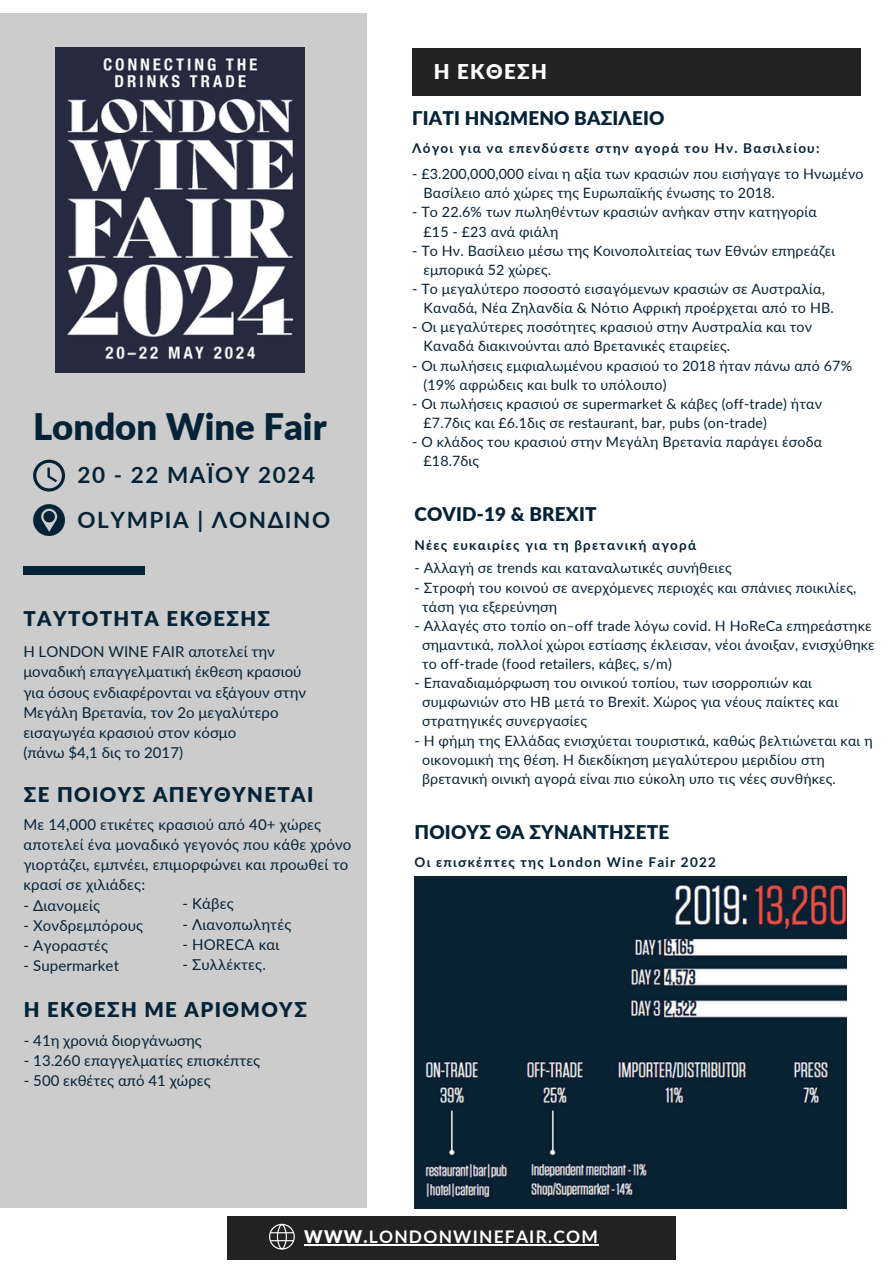
<style>
.page{position:relative;width:894px;height:1264px;background:#fff}
.page>*{position:absolute;margin:0;border:0;box-sizing:border-box;transform-origin:0 0}
.t1{font:900 36.45px "Lato";color:#052337}
.t2{font:700 22.5px "Lato";letter-spacing:.07em;color:#052337}
.t3{font:900 20.4px "Lato";letter-spacing:.07em;color:#fff}
.t4{font:900 20.25px "Lato";letter-spacing:.07em;color:#052337}
.t5{font:900 18.9px "Lato";letter-spacing:.01em;color:#052337}
.t6{font:700 17.4px "Lato";letter-spacing:.07em;color:#fff}
.t7{font:15px/20.2px "Lato";color:#052337}
.t8{font:14.25px "Lato";letter-spacing:.01em;color:#052337}
.t9{font:700 13.5px "Lato";letter-spacing:.09em;color:#052337}
.s1{font-weight:900}
</style>
<div class="page">
<div style="left:0;top:14px;width:366px;height:1193px;background:#ccc"></div>
<div style="left:412px;top:48px;width:448px;height:47px;background:#222"></div>
<div style="left:23px;top:566px;width:122px;height:9px;background:#052337"></div>
<svg style="left:33px;top:504px;width:32px;height:31px"></svg>
<svg style="left:33px;top:459px;width:32px;height:32px"></svg>
<div style="left:227px;top:1216px;width:448px;height:43px;background:#222"></div>
<hr style="left:304px;top:1244px;width:65px;height:1px;background:#fff">
<hr style="left:369px;top:1244px;width:230px;height:1px;background:#fff">
<svg style="left:269px;top:1223px;width:26px;height:26px"></svg>
<img style="left:414px;top:876px;width:432px;height:332px">
<img style="left:56px;top:48px;width:248px;height:325px">
<p class="t1" style="left:33px;top:403px;width:295px">London Wine Fair</p>
<h2 class="t2" style="left:77px;top:460px;width:239px">20 - 22 MΑΪΟΥ 2024</h2>
<p class="t2" style="left:77px;top:506px;width:254px">OLYMPIA | ΛΟΝΔΙΝΟ</p>
<p class="t4" style="left:23px;top:605px;width:248px">ΤΑΥΤΟΤΗΤΑ ΕΚΘΕΣΗΣ</p>
<p class="t7" style="left:23px;top:641px;width:284px">Η LONDON WINE FAIR αποτελεί την μοναδική επαγγελματική έκθεση κρασιού για όσους ενδιαφέρονται να εξάγουν στην Μεγάλη Βρετανία, τον 2ο μεγαλύτερο εισαγωγέα κρασιού στον κόσμο</p>
<p class="t7" style="left:23px;top:742px;width:161px">(πάνω $4,1 δις το 2017)</p>
<p class="t4" style="left:24px;top:781px;width:291px">ΣΕ ΠΟΙΟΥΣ ΑΠΕΥΘΥΝΕΤΑΙ</p>
<h2 class="t7" style="left:23px;top:813px;width:329px">Με 14,000 ετικέτες κρασιού από 40+ χώρες αποτελεί ένα μοναδικό γεγονός που κάθε χρόνο γιορτάζει, εμπνέει, επιμορφώνει και προωθεί το κρασί σε χιλιάδες:</h2>
<p class="t7" style="left:23px;top:894px;width:78px">- Διανομείς</p>
<p class="t7" style="left:23px;top:915px;width:121px">- Χονδρεμπόρους</p>
<p class="t7" style="left:23px;top:935px;width:86px">- Αγοραστές</p>
<p class="t7" style="left:23px;top:955px;width:97px">- Supermarket</p>
<p class="t7" style="left:182px;top:893px;width:53px">- Κάβες</p>
<p class="t7" style="left:182px;top:913px;width:110px">- Λιανοπωλητές</p>
<p class="t7" style="left:182px;top:933px;width:99px">- HORECA και</p>
<p class="t7" style="left:182px;top:954px;width:85px">- Συλλέκτες.</p>
<p class="t4" style="left:24px;top:996px;width:284px">Η ΕΚΘΕΣΗ ΜΕ ΑΡΙΘΜΟΥΣ</p>
<h2 class="t7" style="left:24px;top:1029px;width:179px">- 41η χρονιά διοργάνωσης</h2>
<h2 class="t7" style="left:24px;top:1050px;width:238px">- 13.260 επαγγελματίες επισκέπτες</h2>
<h2 class="t7" style="left:24px;top:1070px;width:188px">- 500 εκθέτες από 41 χώρες</h2>
<p class="t3" style="left:433px;top:59px;width:115px">Η ΕΚΘΕΣΗ</p>
<p class="t5" style="left:412px;top:106px;width:254px">ΓΙΑΤΙ ΗΝΩΜΕΝΟ ΒΑΣΙΛΕΙΟ</p>
<p class="t9" style="left:412px;top:140px;width:409px">Λόγοι για να επενδύσετε στην αγορά του Ην. Βασιλείου:</p>
<p class="t8" style="left:412px;top:165px;width:453px">- £3.200,000,000 είναι η αξία των κρασιών που εισήγαγε το Ηνωμένο</p>
<p class="t8" style="left:423px;top:184px;width:353px">Βασίλειο από χώρες της Ευρωπαϊκής ένωσης το 2018.</p>
<h2 class="t8" style="left:412px;top:203px;width:406px">- To 22.6% των πωληθέντων κρασιών ανήκαν στην κατηγορία</h2>
<h3 class="t8" style="left:423px;top:222px;width:136px">£15 - £23 ανά φιάλη</h3>
<h4 class="t8" style="left:412px;top:242px;width:424px">- Το Ην. Βασίλειο μέσω της Κοινοπολιτείας των Εθνών επηρεάζει</h4>
<p class="t8" style="left:423px;top:261px;width:129px">εμπορικά 52 χώρες.</p>
<p class="t8" style="left:412px;top:280px;width:414px">- Το μεγαλύτερο ποσοστό εισαγόμενων κρασιών σε Αυστραλία,</p>
<p class="t8" style="left:423px;top:299px;width:411px">Καναδά, Νέα Ζηλανδία &amp; Νότιο Αφρική προέρχεται από το ΗΒ.</p>
<p class="t8" style="left:412px;top:318px;width:401px">- Οι μεγαλύτερες ποσότητες κρασιού στην Αυστραλία και τον</p>
<p class="t8" style="left:423px;top:337px;width:308px">Καναδά διακινούνται από Βρετανικές εταιρείες.</p>
<p class="t8" style="left:412px;top:356px;width:441px">- Οι πωλήσεις εμφιαλωμένου κρασιού το 2018 ήταν πάνω από 67%</p>
<p class="t8" style="left:423px;top:375px;width:244px">(19% αφρώδεις και bulk το υπόλοιπο)</p>
<p class="t8" style="left:412px;top:395px;width:411px">- Οι πωλήσεις κρασιού σε supermarket &amp; κάβες (off-trade) ήταν</p>
<p class="t8" style="left:423px;top:414px;width:345px">£7.7δις και £6.1δις σε restaurant, bar, pubs (on-trade)</p>
<p class="t8" style="left:412px;top:433px;width:411px">- Ο κλάδος του κρασιού στην Μεγάλη Βρετανία παράγει έσοδα</p>
<p class="t8" style="left:423px;top:452px;width:57px">£18.7δις</p>
<p class="t5" style="left:414px;top:502px;width:183px">COVID-19 &amp; BREXIT</p>
<p class="t9" style="left:414px;top:536px;width:283px">Νέες ευκαιρίες για τη βρετανική αγορά</p>
<p class="t8" style="left:414px;top:559px;width:318px">- Αλλαγή σε trends και καταναλωτικές συνήθειες</p>
<p class="t8" style="left:414px;top:578px;width:443px">- Στροφή του κοινού σε ανερχόμενες περιοχές και σπάνιες ποικιλίες,</p>
<p class="t8" style="left:422px;top:597px;width:136px">τάση για εξερεύνηση</p>
<p class="t8" style="left:414px;top:616px;width:458px">- Αλλαγές στο τοπίο on–off trade λόγω covid. Η HoReCa επηρεάστηκε</p>
<h3 class="t8" style="left:422px;top:636px;width:454px">σημαντικά, πολλοί χώροι εστίασης έκλεισαν, νέοι άνοιξαν, ενισχύθηκε</h3>
<h4 class="t8" style="left:422px;top:655px;width:251px">το off-trade (food retailers, κάβες, s/m)</h4>
<p class="t8" style="left:414px;top:674px;width:399px">- Επαναδιαμόρφωση του οινικού τοπίου, των ισορροπιών και</p>
<p class="t8" style="left:422px;top:693px;width:417px">συμφωνιών στο ΗΒ μετά το Brexit. Χώρος για νέους παίκτες και</p>
<p class="t8" style="left:422px;top:712px;width:166px">στρατηγικές συνεργασίες</p>
<p class="t8" style="left:414px;top:731px;width:459px">- Η φήμη της Ελλάδας ενισχύεται τουριστικά, καθώς βελτιώνεται και η</p>
<p class="t8" style="left:422px;top:750px;width:404px">οικονομική της θέση. Η διεκδίκηση μεγαλύτερου μεριδίου στη</p>
<p class="t8" style="left:422px;top:769px;width:415px">βρετανική οινική αγορά είναι πιο εύκολη υπο τις νέες συνθήκες.</p>
<h3 class="t5" style="left:414px;top:819px;width:256px">ΠΟΙΟΥΣ ΘΑ ΣΥΝΑΝΤΗΣΕΤΕ</h3>
<h4 class="t9" style="left:414px;top:853px;width:303px">Οι επισκέπτες της London Wine Fair 2022</h4>
<h1 class="t6" style="left:304px;top:1225px;width:295px"><span class="s1">WWW.</span>LONDONWINEFAIR.COM</h1>
</div>
